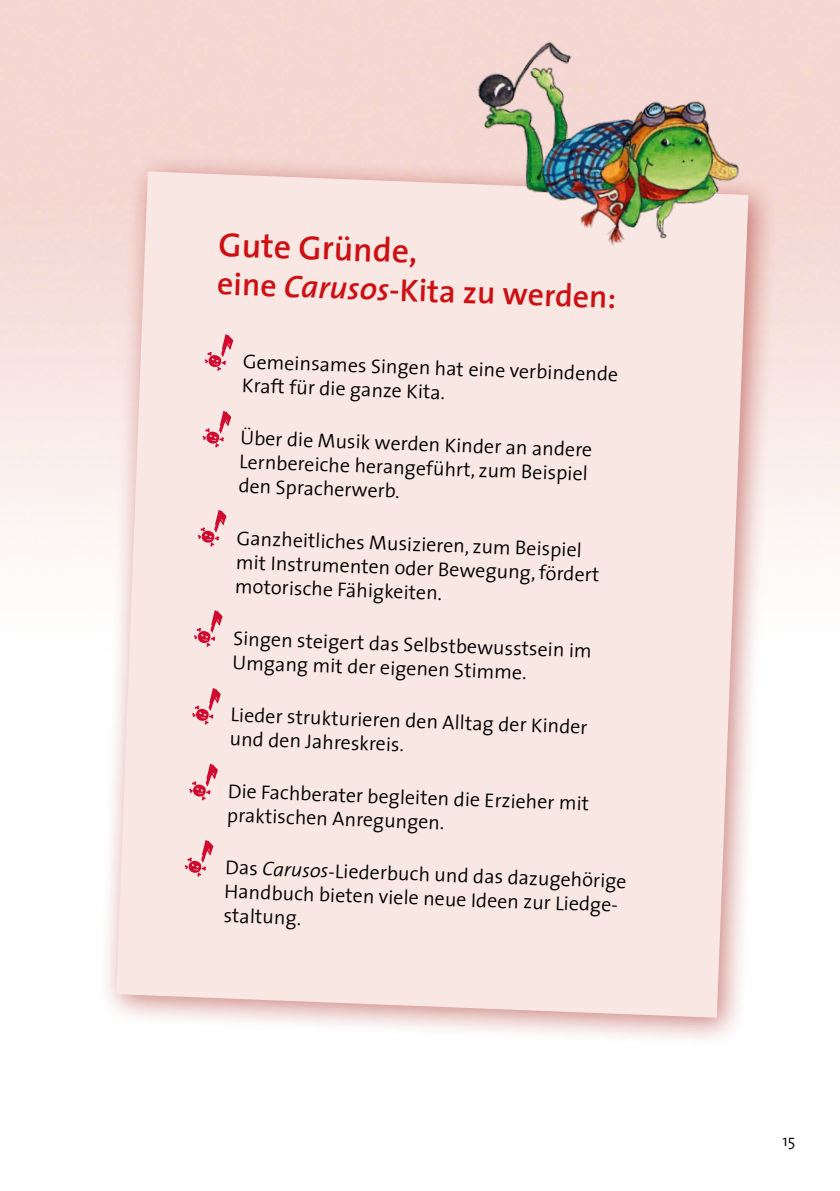
<style>
.page{position:relative;width:840px;height:1191px;background:#fff}
.page>*{position:absolute;margin:0;border:0;box-sizing:border-box;transform-origin:0 0}
.t1{font:600 34px "The Sans";color:#cd1013}
.t2{font:600 32px "The Sans";color:#cd1013}
.t3{font:300 20px/24px "The Sans";color:#000}
.t4{font:300 16px "The Sans";color:#000}
.s1{font-style:italic}
</style>
<div class="page">
<div style="left:98px;top:153px;width:679px;height:894px;background:#9d0e05;opacity:.5"></div>
<div style="left:116px;top:171px;width:632px;height:846px;background:#f9e7e3"></div>
<svg style="left:204px;top:334px;width:29px;height:37px"></svg>
<svg style="left:202px;top:410px;width:29px;height:37px"></svg>
<svg style="left:197px;top:509px;width:29px;height:37px"></svg>
<svg style="left:194px;top:610px;width:28px;height:37px"></svg>
<svg style="left:192px;top:687px;width:29px;height:37px"></svg>
<svg style="left:189px;top:763px;width:29px;height:37px"></svg>
<svg style="left:184px;top:839px;width:29px;height:37px"></svg>
<img style="left:462px;top:25px;width:296px;height:241px">
<h1 class="t1" style="left:219px;top:222px;width:200px;rotate:2deg">Gute Gründe,</h1>
<h2 class="t2" style="left:218px;top:263px;width:400px;rotate:2deg">eine <span class="s1">Carusos</span>-Kita zu werden:</h2>
<p class="t3" style="left:243px;top:349px;width:377px;rotate:2deg">Gemeinsames Singen hat eine verbindende<br>Kraft für die ganze Kita.</p>
<p class="t3" style="left:240px;top:426px;width:353px;rotate:2deg">Über die Musik werden Kinder an andere<br>Lernbereiche herangeführt, zum Beispiel den Spracherwerb.</p>
<p class="t3" style="left:237px;top:526px;width:365px;rotate:2deg">Ganzheitliches Musizieren, zum Beispiel mit Instrumenten oder Bewegung, fördert motorische Fähigkeiten.</p>
<p class="t3" style="left:233px;top:626px;width:360px;rotate:2deg">Singen steigert das Selbstbewusstsein im<br>Umgang mit der eigenen Stimme.</p>
<p class="t3" style="left:231px;top:702px;width:358px;rotate:2deg">Lieder strukturieren den Alltag der Kinder und den Jahreskreis.</p>
<p class="t3" style="left:228px;top:779px;width:363px;rotate:2deg">Die Fachberater begleiten die Erzieher mit praktischen Anregungen.</p>
<p class="t3" style="left:225px;top:855px;width:403px;rotate:2deg">Das <span class="s1">Carusos</span>-Liederbuch und das dazugehörige<br>Handbuch bieten viele neue Ideen zur Liedge&shy;staltung.</p>
<p class="t4" style="left:782px;top:1130px;width:14px">15</p>
</div>
